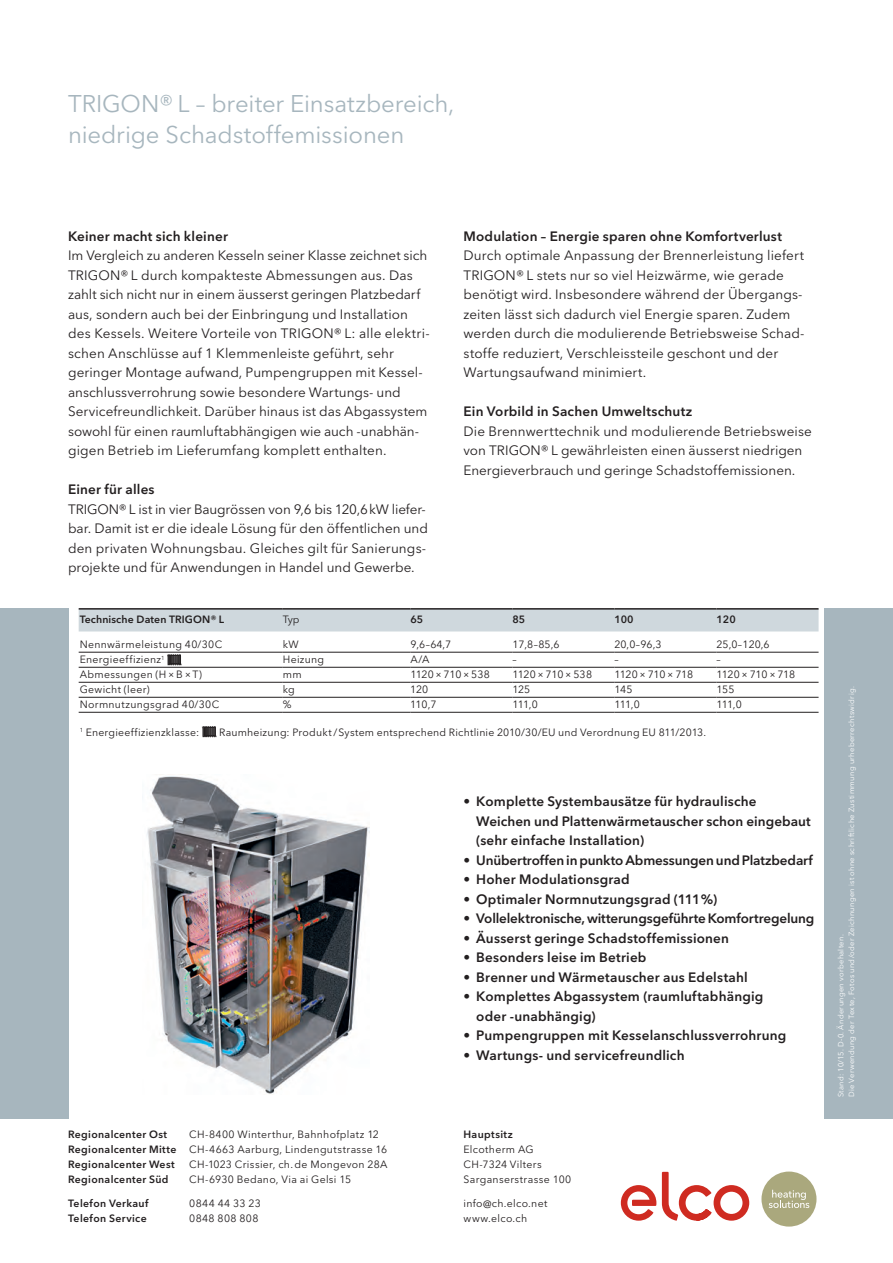
<style>
.page{position:relative;width:893px;height:1263px;background:#fff}
.page>*{position:absolute;margin:0;border:0;box-sizing:border-box;transform-origin:0 0}
.t1{font:24px/31px "Avenir Next LT Pro";letter-spacing:-.005em;color:#a7b6be}
.t2{font:13.5px/19.5px "Avenir Next LT Pro";letter-spacing:.005em;color:#231f20}
.t3{font:600 13.5px/19.5px "Avenir Next LT Pro";letter-spacing:.015em;color:#231f20}
.t4{font:600 13.5px "Avenir Next LT Pro";letter-spacing:-.01em;color:#231f20}
.t5{font:10.5px/15px "Avenir Next LT Pro";letter-spacing:.03em;color:#231f20}
.t6{font:600 10.5px "Avenir Next LT Pro";letter-spacing:.03em;color:#231f20}
.t7{font:10.5px "Avenir Next LT Pro";letter-spacing:-.02em;color:#231f20}
.t8{font:600 10.5px "Avenir Next LT Pro";letter-spacing:.01em;color:#231f20}
.t9{font:7.5px/10.8px "Avenir Next LT Pro";letter-spacing:.04em;color:#fff}
.s1{font-weight:600}
</style>
<div class="page">
<div style="left:761px;top:1171px;width:55px;height:55px;background:#aaa87d;border-radius:50%"></div>
<svg style="left:769px;top:1190px;width:40px;height:18px"></svg>
<svg style="left:621px;top:1172px;width:128px;height:49px"></svg>
<div style="left:825px;top:608px;width:68px;height:510px;background:#a7b6be"></div>
<div style="left:0;top:608px;width:68px;height:510px;background:#a7b6be"></div>
<img style="left:147px;top:776px;width:222px;height:318px">
<div style="left:79px;top:610px;width:740px;height:21px;background:#cfd8dd"></div>
<hr style="left:79px;top:608px;width:204px;height:2px;background:#231f20">
<hr style="left:79px;top:652px;width:204px;height:1px;background:#231f20">
<hr style="left:283px;top:652px;width:127px;height:1px;background:#231f20">
<hr style="left:410px;top:652px;width:102px;height:1px;background:#231f20">
<hr style="left:512px;top:652px;width:102px;height:1px;background:#231f20">
<hr style="left:614px;top:652px;width:102px;height:1px;background:#231f20">
<hr style="left:716px;top:652px;width:103px;height:1px;background:#231f20">
<hr style="left:79px;top:667px;width:204px;height:1px;background:#231f20">
<hr style="left:283px;top:667px;width:127px;height:1px;background:#231f20">
<hr style="left:410px;top:667px;width:102px;height:1px;background:#231f20">
<hr style="left:512px;top:667px;width:102px;height:1px;background:#231f20">
<hr style="left:614px;top:667px;width:102px;height:1px;background:#231f20">
<hr style="left:716px;top:667px;width:103px;height:1px;background:#231f20">
<hr style="left:79px;top:682px;width:204px;height:1px;background:#231f20">
<hr style="left:283px;top:682px;width:127px;height:1px;background:#231f20">
<hr style="left:410px;top:682px;width:102px;height:1px;background:#231f20">
<hr style="left:512px;top:682px;width:102px;height:1px;background:#231f20">
<hr style="left:614px;top:682px;width:102px;height:1px;background:#231f20">
<hr style="left:716px;top:682px;width:103px;height:1px;background:#231f20">
<hr style="left:79px;top:697px;width:204px;height:1px;background:#231f20">
<hr style="left:283px;top:697px;width:127px;height:1px;background:#231f20">
<hr style="left:410px;top:697px;width:102px;height:1px;background:#231f20">
<hr style="left:512px;top:697px;width:102px;height:1px;background:#231f20">
<hr style="left:614px;top:697px;width:102px;height:1px;background:#231f20">
<hr style="left:716px;top:697px;width:103px;height:1px;background:#231f20">
<hr style="left:410px;top:608px;width:102px;height:2px;background:#231f20">
<hr style="left:512px;top:608px;width:102px;height:2px;background:#231f20">
<hr style="left:614px;top:608px;width:102px;height:2px;background:#231f20">
<hr style="left:716px;top:608px;width:103px;height:2px;background:#231f20">
<hr style="left:283px;top:608px;width:127px;height:2px;background:#231f20">
<hr style="left:79px;top:712px;width:204px;height:1px;background:#231f20">
<hr style="left:283px;top:712px;width:127px;height:1px;background:#231f20">
<hr style="left:410px;top:712px;width:102px;height:1px;background:#231f20">
<hr style="left:512px;top:712px;width:102px;height:1px;background:#231f20">
<hr style="left:614px;top:712px;width:102px;height:1px;background:#231f20">
<hr style="left:716px;top:712px;width:103px;height:1px;background:#231f20">
<svg style="left:167px;top:655px;width:15px;height:10px"></svg>
<svg style="left:202px;top:726px;width:15px;height:11px"></svg>
<h1 class="t1" style="left:68px;top:88px;width:388px">TRIGON® L – breiter Einsatzbereich, niedrige Schadstoffemissionen</h1>
<p class="t3" style="left:68px;top:226px;width:161px">Keiner macht sich kleiner</p>
<p class="t2" style="left:68px;top:246px;width:363px">Im Vergleich zu anderen Kesseln seiner Klasse zeichnet sich TRIGON® L durch kompakteste Abmessungen aus. Das zahlt sich nicht nur in einem äusserst geringen Platzbedarf aus, sondern auch bei der Einbringung und Installation des Kessels. Weitere Vorteile von TRIGON® L: alle elektri&shy;schen Anschlüsse auf 1 Klemmenleiste geführt, sehr geringer Montage aufwand, Pumpengruppen mit Kessel&shy;anschlussverrohrung sowie besondere Wartungs- und Servicefreundlichkeit. Darüber hinaus ist das Abgassystem sowohl für einen raumluftabhängigen wie auch -unabhän&shy;gigen Betrieb im Lieferumfang komplett enthalten.</p>
<p class="t3" style="left:68px;top:480px;width:88px">Einer für alles</p>
<p class="t2" style="left:68px;top:499px;width:361px">TRIGON®L ist in vier Baugrössen von 9,6 bis 120,6kW liefer&shy;bar. Damit ist er die ideale Lösung für den öffentlichen und den privaten Wohnungsbau. Gleiches gilt für Sanierungs&shy;projekte und für Anwendungen in Handel und Gewerbe.</p>
<p class="t3" style="left:463px;top:226px;width:320px">Modulation – Energie sparen ohne Komfortverlust</p>
<p class="t2" style="left:463px;top:246px;width:342px">Durch optimale Anpassung der Brennerleistung liefert TRIGON® L stets nur so viel Heizwärme, wie gerade benötigt wird. Insbesondere während der Übergangs&shy;zeiten lässt sich dadurch viel Energie sparen. Zudem werden durch die modulierende Betriebsweise Schad&shy;stoffe reduziert, Verschleissteile geschont und der Wartungsaufwand minimiert.</p>
<p class="t3" style="left:463px;top:402px;width:230px">Ein Vorbild in Sachen Umweltschutz</p>
<p class="t2" style="left:463px;top:421px;width:350px">Die Brennwerttechnik und modulierende Betriebsweise von TRIGON®L gewährleisten einen äusserst niedrigen<br>Energieverbrauch und geringe Schadstoffemissionen.</p>
<p class="t8" style="left:80px;top:613px;width:146px">Technische Daten TRIGON® L</p>
<p class="t5" style="left:283px;top:612px;width:18px">Typ</p>
<p class="t6" style="left:410px;top:613px;width:14px">65</p>
<p class="t6" style="left:512px;top:613px;width:14px">85</p>
<p class="t6" style="left:614px;top:613px;width:21px">100</p>
<p class="t6" style="left:716px;top:613px;width:21px">120</p>
<p class="t5" style="left:80px;top:637px;width:144px">Nennwärmeleistung 40/30C</p>
<p class="t5" style="left:283px;top:637px;width:17px">kW</p>
<p class="t5" style="left:410px;top:637px;width:42px">9,6–64,7</p>
<p class="t5" style="left:512px;top:637px;width:49px">17,8–85,6</p>
<p class="t5" style="left:614px;top:637px;width:49px">20,0–96,3</p>
<p class="t5" style="left:716px;top:637px;width:55px">25,0–120,6</p>
<p class="t5" style="left:80px;top:652px;width:86px">Energieeffizienz<sup>1</sup></p>
<p class="t5" style="left:283px;top:652px;width:43px">Heizung</p>
<p class="t5" style="left:410px;top:652px;width:21px">A/A</p>
<p class="t5" style="left:512px;top:652px;width:6px">–</p>
<p class="t5" style="left:614px;top:652px;width:6px">–</p>
<p class="t5" style="left:716px;top:652px;width:6px">–</p>
<p class="t5" style="left:80px;top:667px;width:124px">Abmessungen (H×B×T)</p>
<p class="t5" style="left:283px;top:667px;width:20px">mm</p>
<p class="t7" style="left:410px;top:668px;width:81px">1120×710×538</p>
<p class="t7" style="left:512px;top:668px;width:81px">1120×710×538</p>
<p class="t7" style="left:614px;top:668px;width:80px">1120×710×718</p>
<p class="t7" style="left:716px;top:668px;width:80px">1120×710×718</p>
<p class="t5" style="left:80px;top:682px;width:71px">Gewicht (leer)</p>
<p class="t5" style="left:283px;top:682px;width:14px">kg</p>
<p class="t5" style="left:410px;top:682px;width:20px">120</p>
<p class="t5" style="left:512px;top:682px;width:20px">125</p>
<p class="t5" style="left:614px;top:682px;width:20px">145</p>
<p class="t5" style="left:716px;top:682px;width:20px">155</p>
<p class="t5" style="left:80px;top:697px;width:141px">Normnutzungsgrad 40/30C</p>
<p class="t5" style="left:283px;top:697px;width:10px">%</p>
<p class="t5" style="left:410px;top:697px;width:28px">110,7</p>
<p class="t5" style="left:512px;top:697px;width:27px">111,0</p>
<p class="t5" style="left:614px;top:697px;width:27px">111,0</p>
<p class="t5" style="left:716px;top:697px;width:27px">111,0</p>
<p class="t5" style="left:80px;top:724px;width:121px"><sup>1</sup> Energieeffizienzklasse:</p>
<p class="t5" style="left:219px;top:724px;width:488px">Raumheizung: Produkt/System entsprechend Richtlinie 2010/30/EU und Verordnung EU 811/2013.</p>
<p class="t5" style="left:68px;top:1127px;width:321px;text-indent:121px">CH-8400 Winterthur, Bahnhofplatz 12<br><span class="s1">Regionalcenter Mitte</span> CH-4663 Aarburg, Lindengutstrasse 16<br><span class="s1">Regionalcenter West</span></p>
<p class="t6" style="left:68px;top:1128px;width:101px">Regionalcenter Ost</p>
<p class="t5" style="left:189px;top:1157px;width:200px">CH-1023 Crissier, ch.de Mongevon 28A</p>
<p class="t6" style="left:68px;top:1173px;width:102px">Regionalcenter Süd</p>
<p class="t5" style="left:189px;top:1172px;width:163px">CH-6930 Bedano, Via ai Gelsi 15</p>
<p class="t6" style="left:68px;top:1196px;width:82px">Telefon Verkauf</p>
<p class="t5" style="left:189px;top:1195px;width:73px">0844 44 33 23</p>
<p class="t6" style="left:68px;top:1211px;width:80px">Telefon Service</p>
<p class="t5" style="left:189px;top:1210px;width:71px">0848 808 808</p>
<p class="t3" style="left:476px;top:792px;width:336px;text-indent:-13px">• Komplette Systembausätze für hydraulische<br>Weichen und Plattenwärmetauscher schon eingebaut (sehr einfache Installation)</p>
<p class="t4" style="left:463px;top:852px;width:351px">• Unübertroffen in punkto Abmessungen und Platzbedarf</p>
<p class="t3" style="left:463px;top:870px;width:168px">• Hoher Modulationsgrad</p>
<p class="t3" style="left:463px;top:889px;width:255px">• Optimaler Normnutzungsgrad (111%)</p>
<p class="t4" style="left:463px;top:910px;width:352px">• Vollelektronische, witterungsgeführte Komfortregelung</p>
<p class="t3" style="left:463px;top:928px;width:267px">• Äusserst geringe Schadstoffemissionen</p>
<p class="t3" style="left:463px;top:948px;width:184px">• Besonders leise im Betrieb</p>
<p class="t3" style="left:463px;top:967px;width:286px">• Brenner und Wärmetauscher aus Edelstahl</p>
<p class="t3" style="left:476px;top:987px;width:289px;text-indent:-13px">• Komplettes Abgassystem (raumluftabhängig oder -unabhängig)</p>
<p class="t3" style="left:463px;top:1026px;width:324px">• Pumpengruppen mit Kesselanschlussverrohrung</p>
<p class="t3" style="left:463px;top:1045px;width:223px">• Wartungs- und servicefreundlich</p>
<p class="t6" style="left:463px;top:1128px;width:51px">Hauptsitz</p>
<p class="t5" style="left:463px;top:1142px;width:109px">Elcotherm AG<br>CH-7324 Vilters<br>Sarganserstrasse 100</p>
<p class="t5" style="left:463px;top:1195px;width:85px">info@ch.elco.net www.elco.ch</p>
<p class="t9" style="left:835px;top:1097px;width:412px;rotate:-90deg">Stand: 10/15. D-0. Änderungen vorbehalten.<br>Die Verwendung der Texte, Fotos und/oder Zeichnungen ist ohne schriftliche Zustimmung urheberrechtswidrig.</p>
</div>
